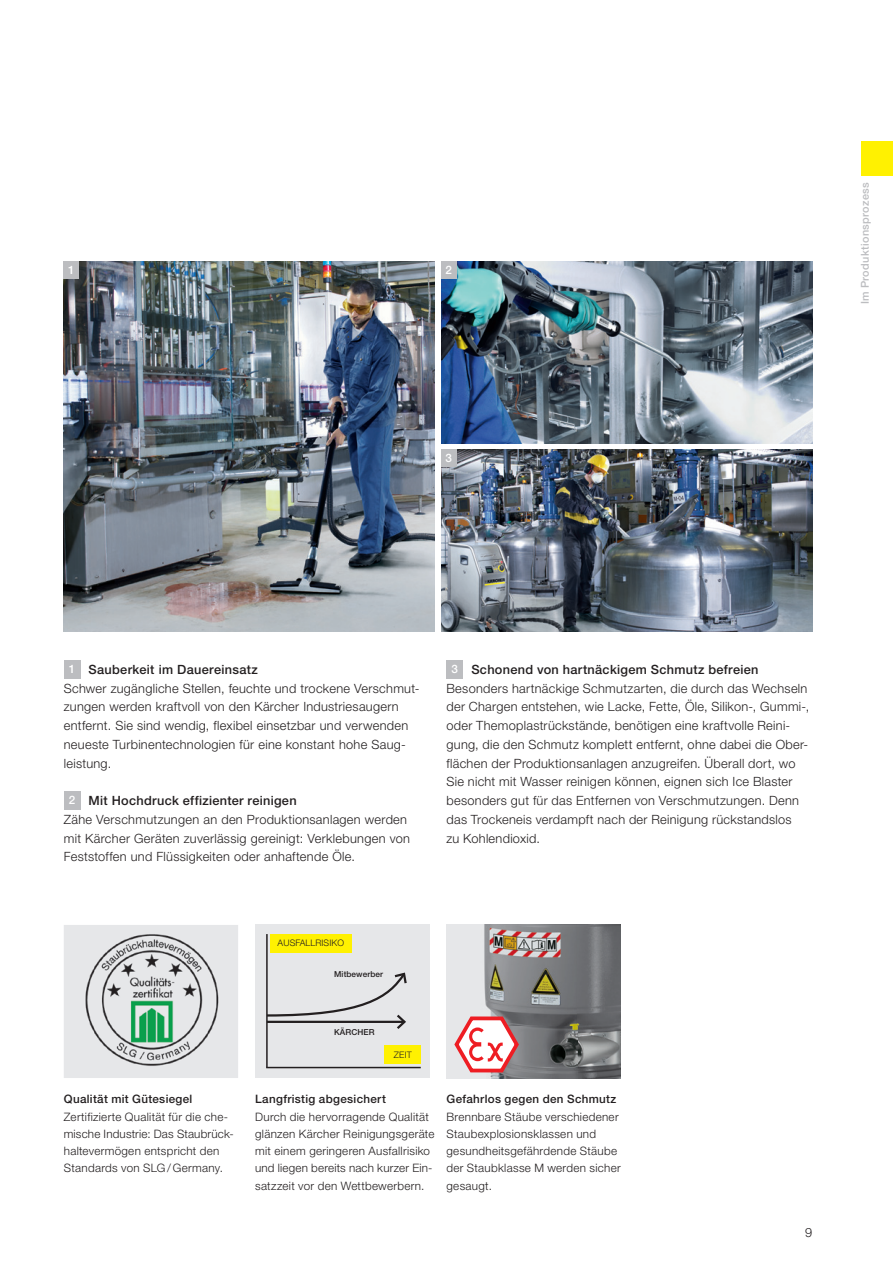
<style>
.page{position:relative;width:893px;height:1263px;background:#fff}
.page>*{position:absolute;margin:0;border:0;box-sizing:border-box;transform-origin:0 0}
.t1{font:300 12.75px/18.8px "Helvetica Neue LT Pro";letter-spacing:.025em;color:#231f20}
.t2{font:300 11.7px/17.2px "Helvetica Neue LT Pro";letter-spacing:.025em;color:#231f20}
.t3{font:500 11.7px "Helvetica Neue LT Pro";letter-spacing:.03em;color:#231f20}
.t4{font:500 11.7px "Helvetica Neue LT Pro";color:#fff}
.t5{font:500 10.8px "Helvetica Neue LT Pro";letter-spacing:.03em;color:#bcbdc0}
.t6{font:300 9px "Helvetica Neue LT Pro";letter-spacing:.01em;color:#231f20}
.t7{font:500 8.25px "Helvetica Neue LT Pro";letter-spacing:.01em;color:#231f20}
.s1{font-weight:500;font-size:11.7px;color:#fff}
.s2{font-weight:500}
</style>
<div class="page">
<img style="left:64px;top:261px;width:371px;height:370px">
<div style="left:64px;top:261px;width:15px;height:18px;background:#bcbdc0"></div>
<div style="left:861px;top:142px;width:32px;height:34px;background:#fff101"></div>
<div style="left:64px;top:925px;width:174px;height:153px;background:#e6e7e9"></div>
<img style="left:82px;top:931px;width:138px;height:140px">
<img style="left:446px;top:925px;width:175px;height:153px">
<svg style="left:452px;top:1014px;width:69px;height:62px"></svg>
<img style="left:441px;top:450px;width:371px;height:181px">
<img style="left:441px;top:261px;width:371px;height:182px">
<div style="left:441px;top:261px;width:15px;height:18px;background:#bcbdc0"></div>
<div style="left:441px;top:450px;width:15px;height:17px;background:#bcbdc0"></div>
<div style="left:64px;top:660px;width:16px;height:18px;background:#bcbdc0"></div>
<div style="left:64px;top:791px;width:16px;height:19px;background:#bcbdc0"></div>
<div style="left:446px;top:660px;width:17px;height:18px;background:#bcbdc0"></div>
<div style="left:255px;top:925px;width:174px;height:153px;background:#e6e7e9"></div>
<div style="left:270px;top:934px;width:82px;height:19px;background:#fff101"></div>
<div style="left:384px;top:1046px;width:37px;height:18px;background:#fff101"></div>
<hr style="left:266px;top:934px;width:2px;height:133px;background:#231f20">
<hr style="left:266px;top:1067px;width:155px;height:1px;background:#231f20">
<svg style="left:266px;top:971px;width:141px;height:60px"></svg>
<p class="t4" style="left:68px;top:263px;width:8px">1</p>
<p class="t4" style="left:446px;top:263px;width:8px">2</p>
<p class="t4" style="left:446px;top:451px;width:8px">3</p>
<p class="t5" style="left:858px;top:304px;width:124px;rotate:-90deg">Im Produktionsprozess</p>
<p class="t1" style="left:64px;top:660px;width:357px;text-indent:5px"><span class="s1">1</span> <span class="s2">Sauberkeit im Dauereinsatz<br></span>Schwer zugängliche Stellen, feuchte und trockene Verschmut&shy;zungen werden kraftvoll von den Kärcher Industriesaugern entfernt. Sie sind wendig, flexibel einsetzbar und verwenden neueste Turbinentechnologien für eine konstant hohe Saug&shy;leistung.</p>
<p class="t1" style="left:64px;top:791px;width:348px;text-indent:5px"><span class="s1">2</span> <span class="s2">Mit Hochdruck effizienter reinigen<br></span>Zähe Verschmutzungen an den Produktionsanlagen werden mit Kärcher Geräten zuverlässig gereinigt: Verklebungen von Feststoffen und Flüssigkeiten oder anhaftende Öle.</p>
<p class="t1" style="left:446px;top:660px;width:364px;text-indent:5px"><span class="s1">3</span> <span class="s2">Schonend von hartnäckigem Schmutz befreien </span>Besonders hartnäckige Schmutzarten, die durch das Wechseln der Chargen entstehen, wie Lacke, Fette, Öle, Silikon-, Gummi-, oder Themoplastrückstände, benötigen eine kraftvolle Reini&shy;gung, die den Schmutz komplett entfernt, ohne dabei die Ober&shy;flächen der Produktionsanlagen anzugreifen. Überall dort, wo Sie nicht mit Wasser reinigen können, eignen sich Ice Blaster besonders gut für das Entfernen von Verschmutzungen. Denn das Trockeneis verdampft nach der Reinigung rückstandslos<br>zu Kohlendioxid.</p>
<p class="t3" style="left:64px;top:1092px;width:130px">Qualität mit Gütesiegel</p>
<p class="t2" style="left:64px;top:1107px;width:172px">Zertifizierte Qualität für die che - mische Industrie: Das Staubrück&shy;haltevermögen entspricht den<br>Standards von SLG / Germany.</p>
<p class="t6" style="left:278px;top:938px;width:68px">AUSFALLRISIKO</p>
<p class="t7" style="left:334px;top:969px;width:50px">Mitbewerber</p>
<p class="t7" style="left:334px;top:1027px;width:42px">KÄRCHER</p>
<p class="t6" style="left:394px;top:1049px;width:19px">ZEIT</p>
<p class="t3" style="left:255px;top:1092px;width:132px">Langfristig abgesichert</p>
<p class="t2" style="left:255px;top:1107px;width:181px">Durch die hervorragende Qualität glänzen Kärcher Reinigungsgeräte mit einem geringeren Ausfallrisiko und liegen bereits nach kurzer Ein&shy;satzzeit vor den Wettbewerbern.</p>
<p class="t3" style="left:446px;top:1092px;width:171px">Gefahrlos gegen den Schmutz</p>
<p class="t2" style="left:446px;top:1107px;width:176px">Brennbare Stäube verschiedener<br>Staubexplosionsklassen und gesundheitsgefährdende Stäube der Staubklasse M werden sicher gesaugt.</p>
<p class="t1" style="left:805px;top:1223px;width:9px">9</p>
</div>
